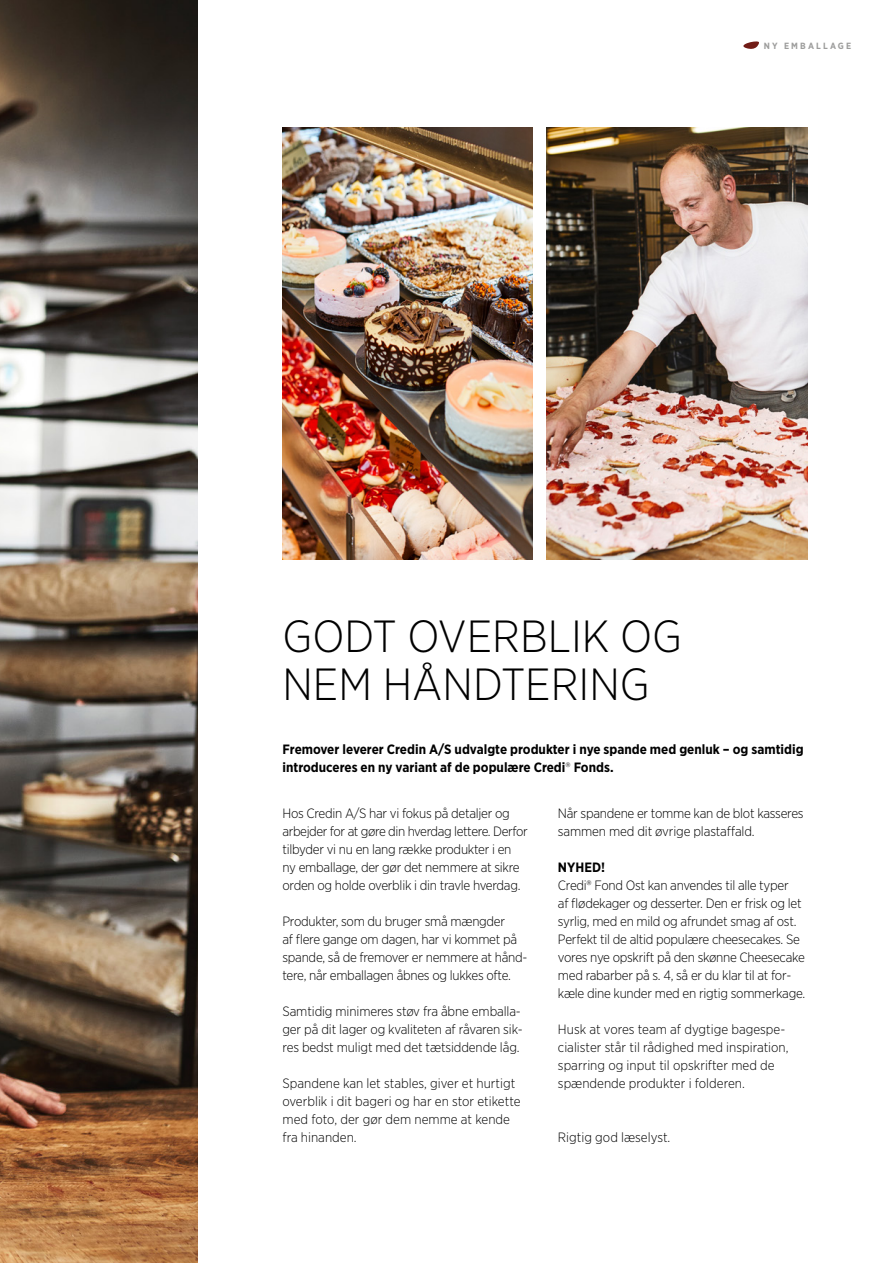
<style>
.page{position:relative;width:893px;height:1263px;background:#fff}
.page>*{position:absolute;margin:0;border:0;box-sizing:border-box;transform-origin:0 0}
.overskrift{font:300 45px/48px "Gotham Narrow";color:#000}
.brødtekst_sort{font:300 13.5px/18px "Gotham Narrow";letter-spacing:-.02em;color:#000}
.brødtekst_sort-2{font:300 13.5px/18px "Gotham Narrow";color:#000}
.brødtekst_sort-3{font:700 13.5px/18px "Gotham Narrow";color:#000}
.t1{font:700 9px "Gotham Narrow";letter-spacing:.24em;color:#9d9d9c}
.s1{font-weight:300}
</style>
<div class="page">
<svg style="left:743px;top:41px;width:16px;height:8px"></svg>
<img style="left:0;top:0;width:197px;height:1263px">
<img style="left:547px;top:128px;width:261px;height:431px">
<img style="left:282px;top:128px;width:250px;height:431px">
<p class="t1" style="left:764px;top:40px;width:89px">NY EMBALLAGE</p>
<p class="overskrift" style="left:282px;top:612px;width:401px">GODT OVERBLIK OG<br>NEM HÅNDTERING</p>
<p class="brødtekst_sort-3" style="left:282px;top:740px;width:523px">Fremover leverer Credin A/S udvalgte produkter i nye spande med genluk – og samtidig introduceres en ny variant af de populære Credi<span class="s1">®</span> Fonds.</p>
<p class="brødtekst_sort" style="left:282px;top:804px;width:247px">Hos Credin A/S har vi fokus på detaljer og arbejder for at gøre din hverdag lettere. Derfor tilbyder vi nu en lang række produkter i en ny emballage, der gør det nemmere at sikre orden og holde overblik i din travle hverdag.</p>
<p class="brødtekst_sort" style="left:282px;top:912px;width:246px">Produkter, som du bruger små mængder<br>af flere gange om dagen, har vi kommet på spande, så de fremover er nemmere at hånd&shy;tere, når emballagen åbnes og lukkes ofte.</p>
<p class="brødtekst_sort" style="left:282px;top:1002px;width:242px">Samtidig minimeres støv fra åbne emballa&shy;ger på dit lager og kvaliteten af råvaren sik&shy;res bedst muligt med det tætsiddende låg.</p>
<p class="brødtekst_sort-2" style="left:282px;top:1074px;width:240px">Spandene kan let stables, giver et hurtigt overblik i dit bageri og har en stor etikette med foto, der gør dem nemme at kende fra hinanden.</p>
<p class="brødtekst_sort" style="left:558px;top:804px;width:247px">Når spandene er tomme kan de blot kasseres sammen med dit øvrige plastaffald.</p>
<p class="brødtekst_sort-3" style="left:558px;top:858px;width:49px">NYHED!</p>
<p class="brødtekst_sort" style="left:558px;top:876px;width:249px">Credi® Fond Ost kan anvendes til alle typer<br>af flødekager og desserter. Den er frisk og let syrlig, med en mild og afrundet smag af ost.<br>Perfekt til de altid populære cheesecakes. Se vores nye opskrift på den skønne Cheesecake med rabarber på s. 4, så er du klar til at for&shy;kæle dine kunder med en rigtig sommerkage.</p>
<p class="brødtekst_sort-2" style="left:558px;top:1020px;width:232px">Husk at vores team af dygtige bagespe&shy;cialister står til rådighed med inspiration, sparring og input til opskrifter med de spændende produkter i folderen.</p>
<p class="brødtekst_sort-2" style="left:558px;top:1128px;width:114px">Rigtig god læselyst.</p>
</div>
